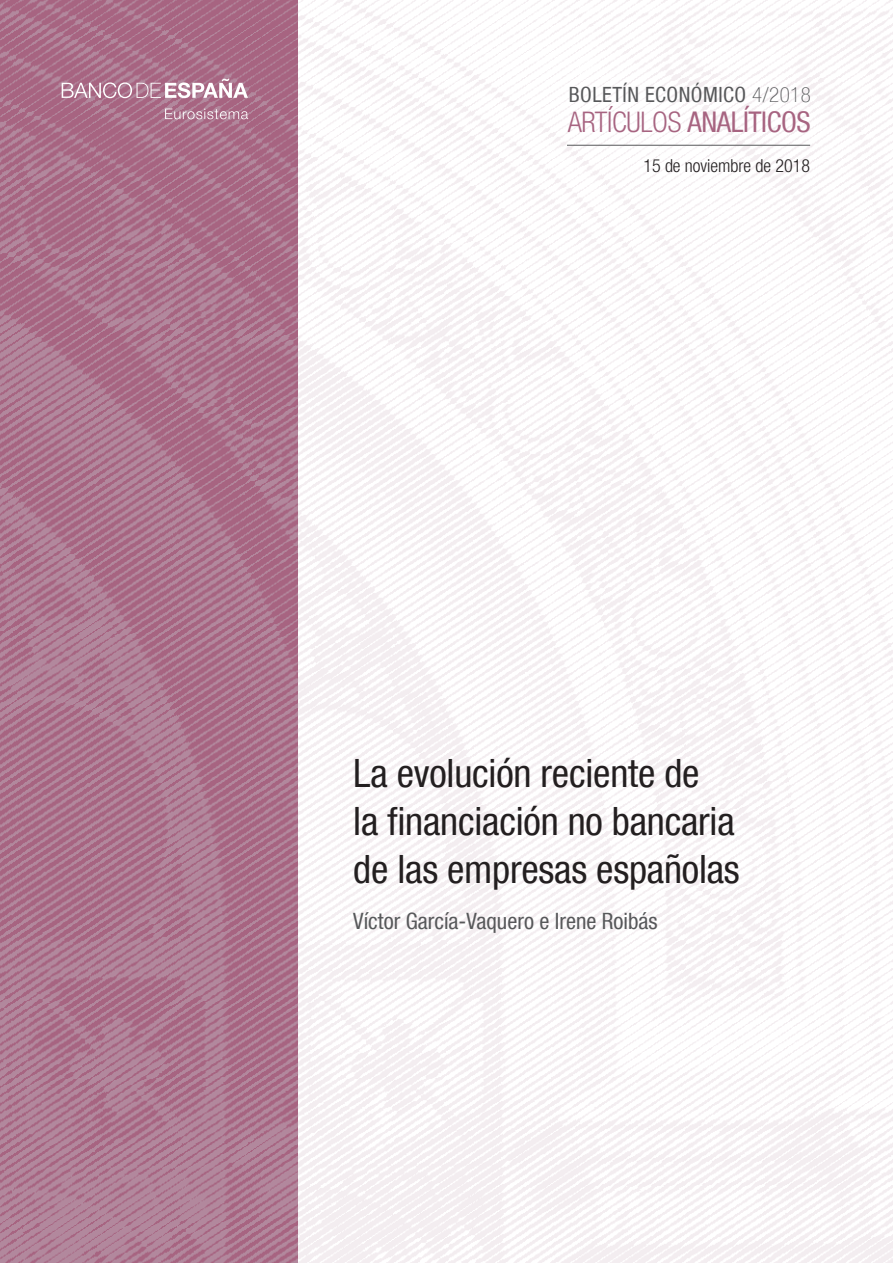
<style>
.page{position:relative;width:893px;height:1263px;background:#fff}
.page>*{position:absolute;margin:0;border:0;box-sizing:border-box;transform-origin:0 0}
.TITULO_GENERAL{font:condensed 39px/48px "Bd E Neue Helvetica";letter-spacing:-.005em;color:#231f20}
.TITULO_GENERAL-2{font:condensed 28.5px "Bd E Neue Helvetica";letter-spacing:-.015em;color:#a76481}
.AUTORES{font:condensed 22.5px "Bd E Neue Helvetica";color:#57585a}
.TITULO_GENERAL-3{font:condensed 21px "Bd E Neue Helvetica";letter-spacing:.025em;color:#57585a}
.INCLUSION_ARTICULO-M{font:300 condensed 18px "Bd E Neue Helvetica";color:#231f20}
.s1{font-weight:100}
.s2{font-weight:300}
</style>
<div class="page">
<img style="left:0;top:0;width:298px;height:1263px">
<svg style="left:165px;top:109px;width:83px;height:10px"></svg>
<svg style="left:62px;top:79px;width:186px;height:19px"></svg>
<hr style="left:567px;top:145px;width:243px;height:1px;background:#57585a">
<p class="TITULO_GENERAL-3" style="left:569px;top:82px;width:244px">BOLETÍN ECONÓMICO <span class="s1">4/2018</span></p>
<p class="TITULO_GENERAL-2" style="left:568px;top:105px;width:245px"><span class="s2">ARTÍCULOS</span> ANALÍTICOS</p>
<p class="INCLUSION_ARTICULO-M" style="left:643px;top:155px;width:168px">15 de noviembre de 2018</p>
<p class="TITULO_GENERAL" style="left:353px;top:749px;width:388px">La evolución reciente de<br>la financiación no bancaria de las empresas españolas</p>
<p class="AUTORES" style="left:353px;top:907px;width:306px">Víctor García-Vaquero e Irene Roibás</p>
</div>
